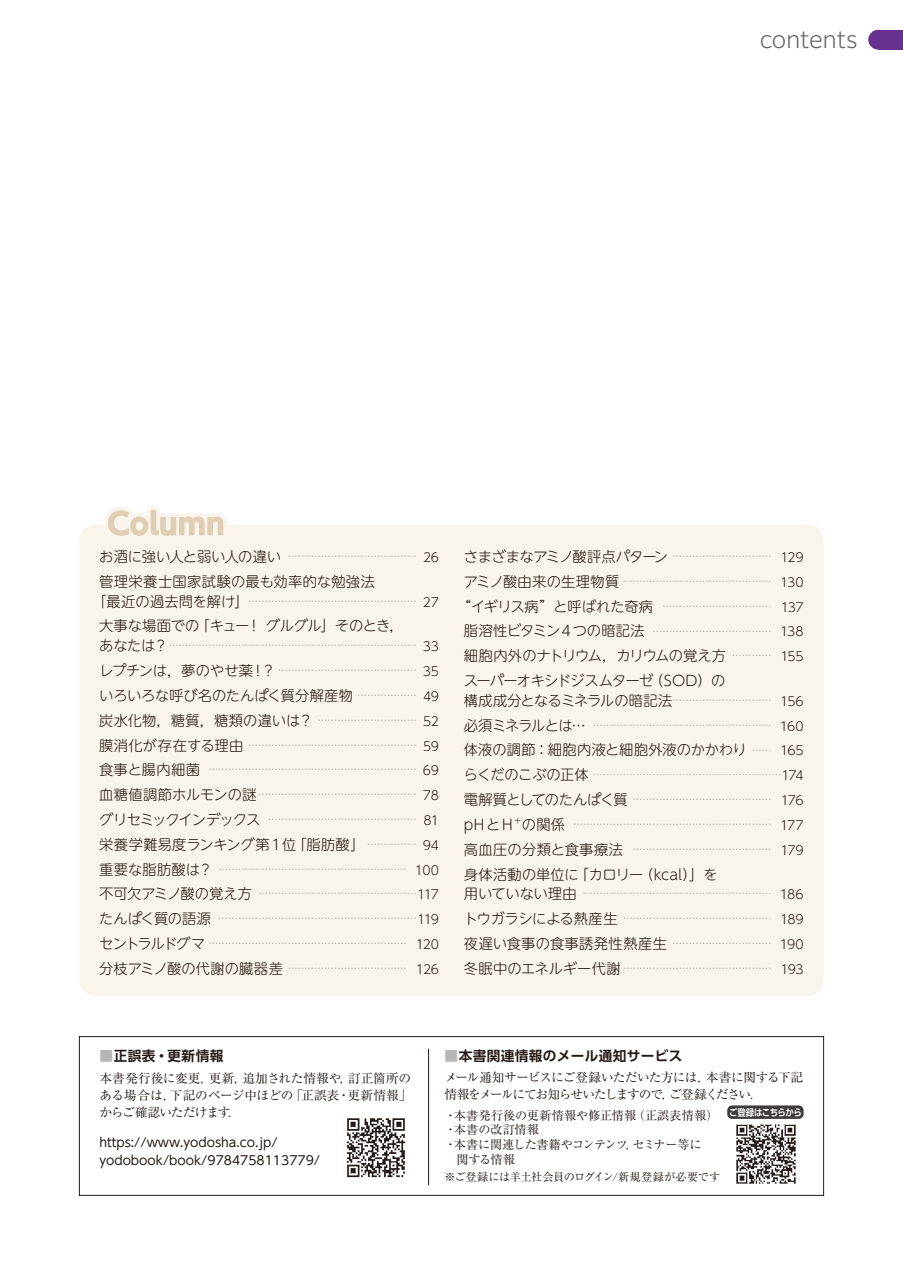
<style>
.page{position:relative;width:903px;height:1275px;background:#fff}
.page>*{position:absolute;margin:0;border:0;box-sizing:border-box;transform-origin:0 0}
.t1{font:23.62px "PUD Shin Go NT Pr 6 N Light 90 pv RKSJ H";letter-spacing:-.015em;color:#676666}
.t2{font:14.17px/24.8px "UD Shin M Go Pr 6 N Light 90 pv RKSJ H";color:#21150c}
.t3{font:14.17px "UD Shin M Go Pr 6 N Light 90 pv RKSJ H";letter-spacing:-.04em;color:#21150c}
.t4{font:14.17px "UD Shin M Go Pr 6 N Light 90 pv RKSJ H";letter-spacing:-.02em;color:#21150c}
.t5{font:14.17px "UD Shin M Go Pr 6 N Light 90 pv RKSJ H";letter-spacing:.025em;color:#21150c}
.t6{font:14.17px "UD Shin M Go Pr 6 N Light 90 pv RKSJ H";letter-spacing:.02em;color:#21150c}
.t7{font:13.65px "UD Shin Go Pr 6 De Bold 90 pv RKSJ H";letter-spacing:.025em;color:#231916}
.t8{font:12.6px/17.3px "Ryumin Pr 6 N Reg 90 pv RKSJ H";letter-spacing:-.045em;color:#231916;text-align:justify}
.t9{font:12.6px/16.1px "Ryumin Pr 6 N Reg 90 pv RKSJ H";letter-spacing:-.075em;color:#231916}
.t10{font:12.42px/17.3px "UD Shin Go NT Pr 6 N Reg 90 pv RKSJ H";color:#231916}
.t11{font:12.08px/14.5px "Ryumin Pr 6 N Reg 90 pv RKSJ H";letter-spacing:-.01em;color:#231916}
.t12{font:11.2px "Ryumin Pr 6 N Reg 90 pv RKSJ H";letter-spacing:-.02em;color:#231916}
.t13{font:9.97px "UD Shin M Go Pr 6 N Light 90 pv RKSJ H";color:#9c9994}
.t14{font:9.28px "UD Shin Go Pr 6 N De Bold 90 pv RKSJ H";letter-spacing:-.05em;color:#fff;scale:.9 1}
.s1{font-size:9.97px;color:#9c9994}
.s2{font-family:"UD Shin Go NT Pr 6 N Light 90 pv RKSJ H";font-size:12.42px}
.s3{font-size:14.17px;color:#21150c}
.s4{font-family:"UD Shin Go NT Pr 6 N Light 90 pv RKSJ H";font-size:12.42px;color:#21150c}
.s5{font-family:"UD Shin Go Pr 6 Bold 90 pv RKSJ H";color:#b6b6b7}
</style>
<div class="page">
<div style="left:79px;top:525px;width:744px;height:471px;background:#faf5ec;border-radius:15px"></div>
<svg style="left:104px;top:506px;width:123px;height:30px"></svg>
<div style="left:868px;top:30px;width:20px;height:20px;background:#6a328f;border-radius:50%"></div>
<div style="left:878px;top:30px;width:25px;height:20px;background:#6a328f"></div>
<img style="left:346px;top:1118px;width:60px;height:60px">
<img style="left:736px;top:1118px;width:66px;height:66px">
<hr style="left:428px;top:1049px;width:1px;height:136px;background:#231916">
<div style="left:727px;top:1105px;width:76px;height:14px;background:#3f3b3a;border-radius:5px"></div>
<div style="left:79px;top:1036px;width:745px;height:160px;border:1px solid #231916"></div>
<h1 class="t1" style="left:760px;top:30px;width:100px">contents</h1>
<h2 class="t2" style="left:99px;top:546px;width:341px">お酒に強い人と弱い人の違い <span class="s1">…………………………………</span> <span class="s2">26</span>管理栄養士国家試験の最も効率的な勉強法</h2>
<p class="t13" style="left:92px;top:597px;width:348px"><span class="s3">「最近の過去問を解け」</span>…………………………………………… <span class="s4">27</span></p>
<h2 class="t2" style="left:99px;top:616px;width:306px">大事な場面での「キュー！グルグル」そのとき，</h2>
<p class="t13" style="left:99px;top:642px;width:341px"><span class="s3">あなたは？</span> ………………………………………………………………… <span class="s4">33</span></p>
<p class="t13" style="left:99px;top:667px;width:341px"><span class="s3">レプチンは，夢のやせ薬！？</span> …………………………………… <span class="s4">35</span></p>
<h2 class="t2" style="left:99px;top:685px;width:341px">いろいろな呼び名のたんぱく質分解産物 <span class="s1">………………</span> <span class="s2">49</span>炭水化物，糖質，糖類の違いは？ <span class="s1">…………………………</span> <span class="s2">52</span></h2>
<p class="t13" style="left:99px;top:741px;width:341px"><span class="s3">膜消化が存在する理由</span> …………………………………………… <span class="s4">59</span></p>
<p class="t13" style="left:99px;top:766px;width:341px"><span class="s3">食事と腸内細菌</span> ……………………………………………………… <span class="s4">69</span></p>
<p class="t13" style="left:99px;top:791px;width:341px"><span class="s3">血糖値調節ホルモンの謎</span> ………………………………………… <span class="s4">78</span></p>
<p class="t13" style="left:99px;top:815px;width:341px"><span class="s3">グリセミックインデックス</span> ……………………………………… <span class="s4">81</span></p>
<h2 class="t6" style="left:99px;top:839px;width:341px">栄養学難易度ランキング第1位「脂肪酸」 <span class="s1">……………</span> <span class="s2">94</span></h2>
<p class="t13" style="left:99px;top:865px;width:341px"><span class="s3">重要な脂肪酸は？</span> ………………………………………………… <span class="s4">100</span></p>
<p class="t13" style="left:99px;top:890px;width:341px"><span class="s3">不可欠アミノ酸の覚え方</span> …………………………………………<span class="s4">117</span></p>
<p class="t13" style="left:99px;top:915px;width:341px"><span class="s3">たんぱく質の語源</span> ……………………………………………………<span class="s4">119</span></p>
<p class="t13" style="left:99px;top:940px;width:341px"><span class="s3">セントラルドグマ</span> …………………………………………………… <span class="s4">120</span></p>
<h2 class="t2" style="left:99px;top:958px;width:341px">分枝アミノ酸の代謝の臓器差 <span class="s1">………………………………</span> <span class="s2">126</span></h2>
<h2 class="t3" style="left:464px;top:551px;width:341px">さまざまなアミノ酸評点パターン <span class="s1">…………………………</span> <span class="s2">129</span></h2>
<p class="t13" style="left:464px;top:577px;width:341px"><span class="s3">アミノ酸由来の生理物質</span> ……………………………………… <span class="s4">130</span></p>
<h2 class="t2" style="left:464px;top:596px;width:341px;text-align:justify;text-indent:-7px">“イギリス病”と呼ばれた奇病 <span class="s1">……………………………</span> <span class="s2">137</span>脂溶性ビタミン4つの暗記法 <span class="s1">………………………………</span> <span class="s2">138</span>細胞内外のナトリウム，カリウムの覚え方 <span class="s1">…………</span> <span class="s2">155</span>スーパーオキシドジスムターゼ（SOD）の</h2>
<h2 class="t4" style="left:464px;top:695px;width:341px">構成成分となるミネラルの暗記法<span class="s1">…………………………</span> <span class="s2">156</span></h2>
<p class="t13" style="left:464px;top:721px;width:341px"><span class="s3">必須ミネラルとは…</span> ……………………………………………… <span class="s4">160</span></p>
<h2 class="t2" style="left:464px;top:740px;width:341px">体液の調節：細胞内液と細胞外液のかかわり <span class="s1">……</span> <span class="s2">165</span></h2>
<p class="t13" style="left:464px;top:771px;width:341px"><span class="s3">らくだのこぶの正体</span> …………………………………………………<span class="s4">174</span></p>
<p class="t13" style="left:464px;top:796px;width:341px"><span class="s3">電解質としてのたんぱく質</span> …………………………………… <span class="s4">176</span></p>
<p class="t13" style="left:464px;top:820px;width:341px"><span class="s3">pHとH</span><sup>＋</sup><span class="s3">の関係</span> …………………………………………………… <span class="s4">177</span></p>
<p class="t13" style="left:464px;top:845px;width:341px"><span class="s3">高血圧の分類と食事療法</span> …………………………………… <span class="s4">179</span></p>
<h2 class="t2" style="left:464px;top:864px;width:255px">身体活動の単位に「カロリー（kcal）」を</h2>
<p class="t13" style="left:464px;top:890px;width:341px"><span class="s3">用いていない理由</span> ………………………………………………… <span class="s4">186</span></p>
<p class="t13" style="left:464px;top:915px;width:341px"><span class="s3">トウガラシによる熱産生</span> ……………………………………… <span class="s4">189</span></p>
<h2 class="t5" style="left:464px;top:938px;width:341px">夜遅い食事の食事誘発性熱産生 <span class="s1">…………………………</span> <span class="s2">190</span></h2>
<p class="t13" style="left:464px;top:964px;width:341px"><span class="s3">冬眠中のエネルギー代謝</span> ……………………………………… <span class="s4">193</span></p>
<h3 class="t7" style="left:99px;top:1051px;width:126px"><span class="s5">■</span>正誤表・更新情報</h3>
<p class="t8" style="left:99px;top:1071px;width:314px">本書発行後に変更，更新，追加された情報や，訂正箇所のある場合は，下記のページ中ほどの「正誤表・更新情報」からご確認いただけます．</p>
<p class="t10" style="left:99px;top:1136px;width:222px">https://www.yodosha.co.jp/ yodobook/book/9784758113779/</p>
<h3 class="t7" style="left:444px;top:1051px;width:239px"><span class="s5">■</span>本書関連情報のメール通知サービス</h3>
<p class="t9" style="left:444px;top:1071px;width:360px">メール通知サービスにご登録いただいた方には，本書に関する下記情報をメールにてお知らせいたしますので，ご登録ください．</p>
<p class="t11" style="left:444px;top:1110px;width:275px">・本書発行後の更新情報や修正情報（正誤表情報）・本書の改訂情報<br>・本書に関連した書籍やコンテンツ，セミナー等に<br>　関する情報</p>
<p class="t12" style="left:444px;top:1172px;width:277px">※ご登録には羊土社会員のログイン/新規登録が必要です</p>
<p class="t14" style="left:729px;top:1108px;width:82px">ご登録はこちらから</p>
</div>
